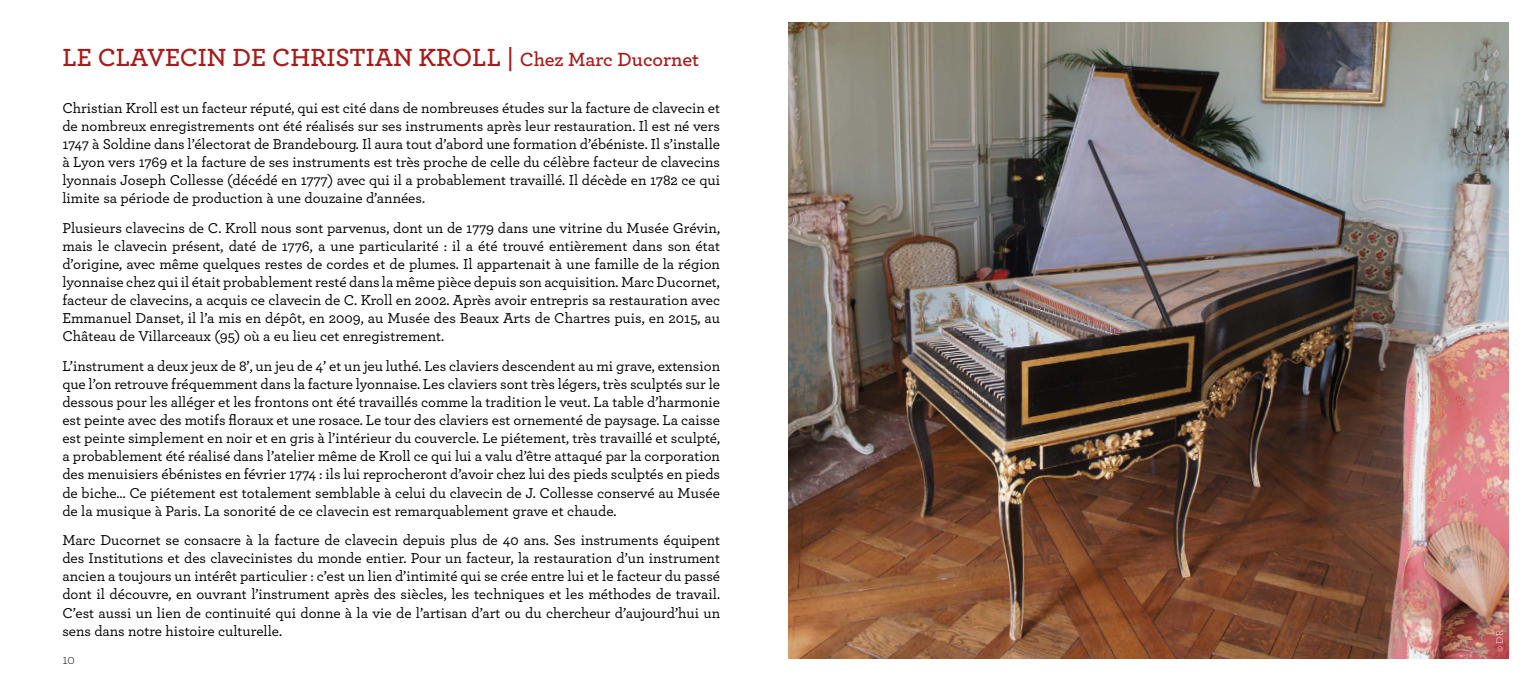
<style>
.page{position:relative;width:1531px;height:681px;background:#fff}
.page>*{position:absolute;margin:0;border:0;box-sizing:border-box;transform-origin:0 0}
.t1{font:600 26px "Archer";color:#a91b18}
.t2{font:500 15px/18px "Archer";color:#000;text-align:justify}
.t3{font:300 14px "Archer";color:#000}
.t4{font:10px "Archer";color:#fff}
.s1{font-size:20px}
</style>
<div class="page">
<img style="left:788px;top:23px;width:720px;height:635px">
<h1 class="t1" style="left:62px;top:38px;width:638px">LE CLAVECIN DE CHRISTIAN KROLL | <span class="s1">Chez Marc Ducornet</span></h1>
<p class="t2" style="left:62px;top:98px;width:659px">Christian Kroll est un facteur réputé, qui est cité dans de nombreuses études sur la facture de clavecin et de nombreux enregistrements ont été réalisés sur ses instruments après leur restauration. Il est né vers 1747 à Soldine dans l’électorat de Brandebourg. Il aura tout d’abord une formation d’ébéniste. Il s’installe à Lyon vers 1769 et la facture de ses instruments est très proche de celle du célèbre facteur de clavecins lyonnais Joseph Collesse (décédé en 1777) avec qui il a probablement travaillé. Il décède en 1782 ce qui limite sa période de production à une douzaine d’années.</p>
<p class="t2" style="left:62px;top:218px;width:659px">Plusieurs clavecins de C. Kroll nous sont parvenus, dont un de 1779 dans une vitrine du Musée Grévin, mais le clavecin présent, daté de 1776, a une particularité : il a été trouvé entièrement dans son état d’origine, avec même quelques restes de cordes et de plumes. Il appartenait à une famille de la région lyonnaise chez qui il était probablement resté dans la même pièce depuis son acquisition. Marc Ducornet, facteur de clavecins, a acquis ce clavecin de C. Kroll en 2002. Après avoir entrepris sa restauration avec Emmanuel Danset, il l’a mis en dépôt, en 2009, au Musée des Beaux Arts de Chartres puis, en 2015, au Château de Villarceaux (95) où a eu lieu cet enregistrement.</p>
<p class="t2" style="left:62px;top:356px;width:659px">L’instrument a deux jeux de 8’, un jeu de 4’ et un jeu luthé. Les claviers descendent au mi grave, extension que l’on retrouve fréquemment dans la facture lyonnaise. Les claviers sont très légers, très sculptés sur le dessous pour les alléger et les frontons ont été travaillés comme la tradition le veut. La table d’harmonie est peinte avec des motifs floraux et une rosace. Le tour des claviers est ornementé de paysage. La caisse est peinte simplement en noir et en gris à l’intérieur du couvercle. Le piétement, très travaillé et sculpté, a probablement été réalisé dans l’atelier même de Kroll ce qui lui a valu d’être attaqué par la corporation des menuisiers ébénistes en février 1774 : ils lui reprocheront d’avoir chez lui des pieds sculptés en pieds de biche… Ce piétement est totalement semblable à celui du clavecin de J. Collesse conservé au Musée de la musique à Paris. La sonorité de ce clavecin est remarquablement grave et chaude.</p>
<p class="t2" style="left:62px;top:530px;width:659px">Marc Ducornet se consacre à la facture de clavecin depuis plus de 40 ans. Ses instruments équipent des Institutions et des clavecinistes du monde entier. Pour un facteur, la restauration d’un instrument ancien a toujours un intérêt particulier : c’est un lien d’intimité qui se crée entre lui et le facteur du passé dont il découvre, en ouvrant l’instrument après des siècles, les techniques et les méthodes de travail.<br>C’est aussi un lien de continuité qui donne à la vie de l’artisan d’art ou du chercheur d’aujourd’hui un sens dans notre histoire culturelle.</p>
<p class="t3" style="left:62px;top:649px;width:14px">10</p>
<p class="t4" style="left:1492px;top:651px;width:23px;rotate:-90deg">© DR</p>
</div>
